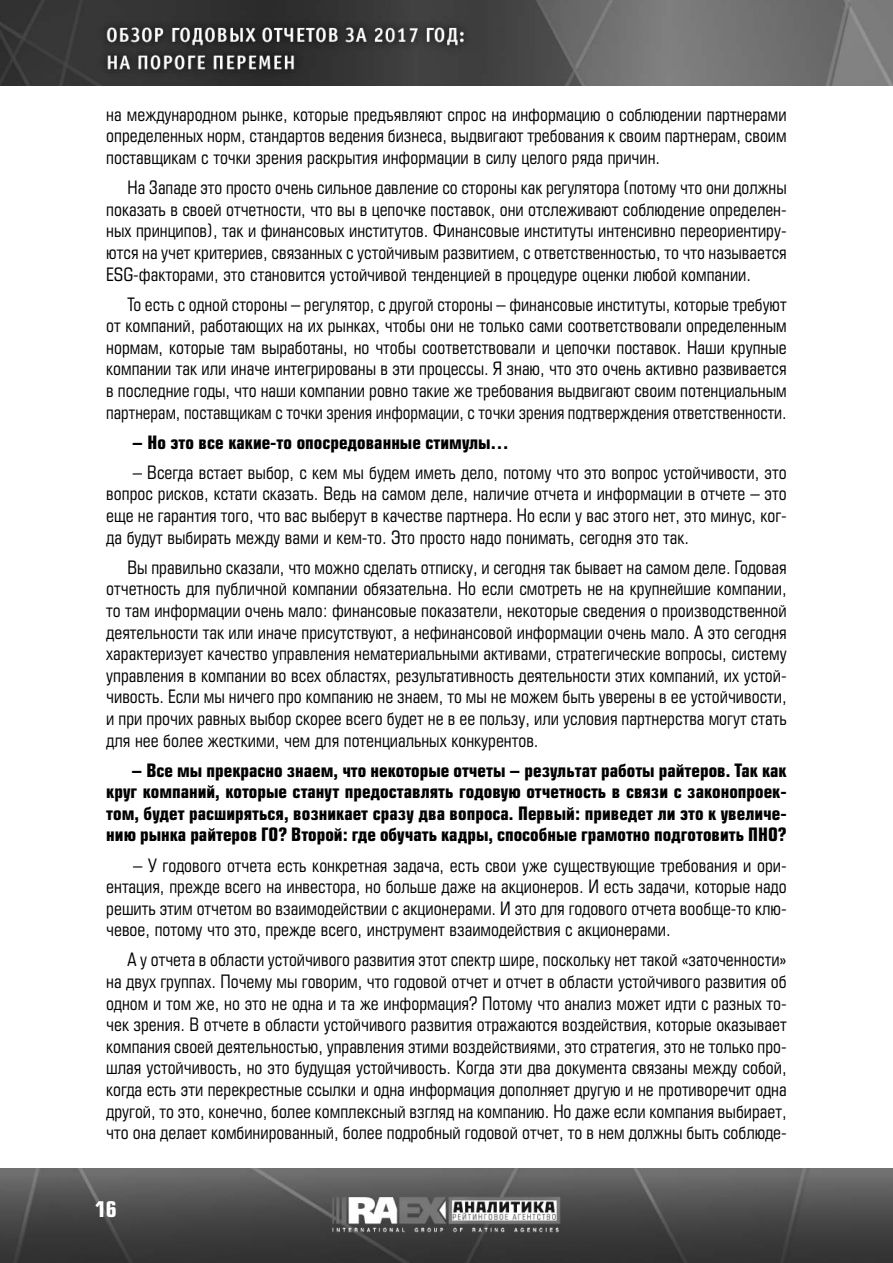
<style>
.page{position:relative;width:893px;height:1263px;background:#fff}
.page>*{position:absolute;margin:0;border:0;box-sizing:border-box;transform-origin:0 0}
.t1{font:700 21px "Europe Cond";color:#fff}
.t2{font:18px/21.6px "Europe Cond";color:#000;text-align:justify}
.t3{font:700 18px/21.6px "Europe Cond";color:#000;text-align:justify}
</style>
<div class="page">
<img style="left:0;top:1169px;width:893px;height:94px">
<img style="left:0;top:0;width:893px;height:85px">
<p class="t2" style="left:106px;top:105px;width:682px">на международном рынке, которые предъявляют спрос на информацию о соблюдении партнерами определенных норм, стандартов ведения бизнеса, выдвигают требования к своим партнерам, своим поставщикам с точки зрения раскрытия информации в силу целого ряда причин.</p>
<p class="t2" style="left:106px;top:178px;width:682px;text-indent:21px">На Западе это просто очень сильное давление со стороны как регулятора (потому что они должны показать в своей отчетности, что вы в цепочке поставок, они отслеживают соблюдение определен&shy;ных принципов), так и финансовых институтов. Финансовые институты интенсивно переориентиру&shy;ются на учет критериев, связанных с устойчивым развитием, с ответственностью, то что называется ESG-факторами, это становится устойчивой тенденцией в процедуре оценки любой компании.</p>
<p class="t2" style="left:106px;top:295px;width:682px;text-indent:21px">То есть с одной стороны – регулятор, с другой стороны – финансовые институты, которые требуют от компаний, работающих на их рынках, чтобы они не только сами соответствовали определенным нормам, которые там выработаны, но чтобы соответствовали и цепочки поставок. Наши крупные компании так или иначе интегрированы в эти процессы. Я знаю, что это очень активно развивается в последние годы, что наши компании ровно такие же требования выдвигают своим потенциальным партнерам, поставщикам с точки зрения информации, с точки зрения подтверждения ответственности.</p>
<p class="t3" style="left:132px;top:433px;width:378px">– Но это все какие-то опосредованные стимулы…</p>
<p class="t2" style="left:106px;top:463px;width:682px;text-indent:26px">– Всегда встает выбор, с кем мы будем иметь дело, потому что это вопрос устойчивости, это вопрос рисков, кстати сказать. Ведь на самом деле, наличие отчета и информации в отчете – это еще не гарантия того, что вас выберут в качестве партнера. Но если у вас этого нет, это минус, ког&shy;да будут выбирать между вами и кем-то. Это просто надо понимать, сегодня это так.</p>
<p class="t2" style="left:106px;top:558px;width:682px;text-indent:21px">Вы правильно сказали, что можно сделать отписку, и сегодня так бывает на самом деле. Годовая отчетность для публичной компании обязательна. Но если смотреть не на крупнейшие компании, то там информации очень мало: финансовые показатели, некоторые сведения о производственной деятельности так или иначе присутствуют, а нефинансовой информации очень мало. А это сегодня характеризует качество управления нематериальными активами, стратегические вопросы, систему управления в компании во всех областях, результативность деятельности этих компаний, их устой&shy;чивость. Если мы ничего про компанию не знаем, то мы не можем быть уверены в ее устойчивости, и при прочих равных выбор скорее всего будет не в ее пользу, или условия партнерства могут стать для нее более жесткими, чем для потенциальных конкурентов.</p>
<p class="t3" style="left:106px;top:761px;width:682px;text-indent:25px">– Все мы прекрасно знаем, что некоторые отчеты – результат работы райтеров. Так как круг компаний, которые станут предоставлять годовую отчетность в связи с законопроек&shy;том, будет расширяться, возникает сразу два вопроса. Первый: приведет ли это к увеличе&shy;нию рынка райтеров ГО? Второй: где обучать кадры, способные грамотно подготовить ПНО?</p>
<p class="t2" style="left:106px;top:856px;width:682px;text-indent:27px">– У годового отчета есть конкретная задача, есть свои уже существующие требования и ори&shy;ентация, прежде всего на инвестора, но больше даже на акционеров. И есть задачи, которые надо решить этим отчетом во взаимодействии с акционерами. И это для годового отчета вообще-то клю&shy;чевое, потому что это, прежде всего, инструмент взаимодействия с акционерами.</p>
<p class="t2" style="left:106px;top:951px;width:682px;text-indent:21px">А у отчета в области устойчивого развития этот спектр шире, поскольку нет такой «заточенности» на двух группах. Почему мы говорим, что годовой отчет и отчет в области устойчивого развития об одном и том же, но это не одна и та же информация? Потому что анализ может идти с разных то&shy;чек зрения. В отчете в области устойчивого развития отражаются воздействия, которые оказывает компания своей деятельностью, управления этими воздействиями, это стратегия, это не только про&shy;шлая устойчивость, но это будущая устойчивость. Когда эти два документа связаны между собой, когда есть эти перекрестные ссылки и одна информация дополняет другую и не противоречит одна другой, то это, конечно, более комплексный взгляд на компанию. Но даже если компания выбирает, что она делает комбинированный, более подробный годовой отчет, то в нем должны быть соблюде-</p>
<p class="t1" style="left:95px;top:1201px;width:23px">16</p>
</div>
